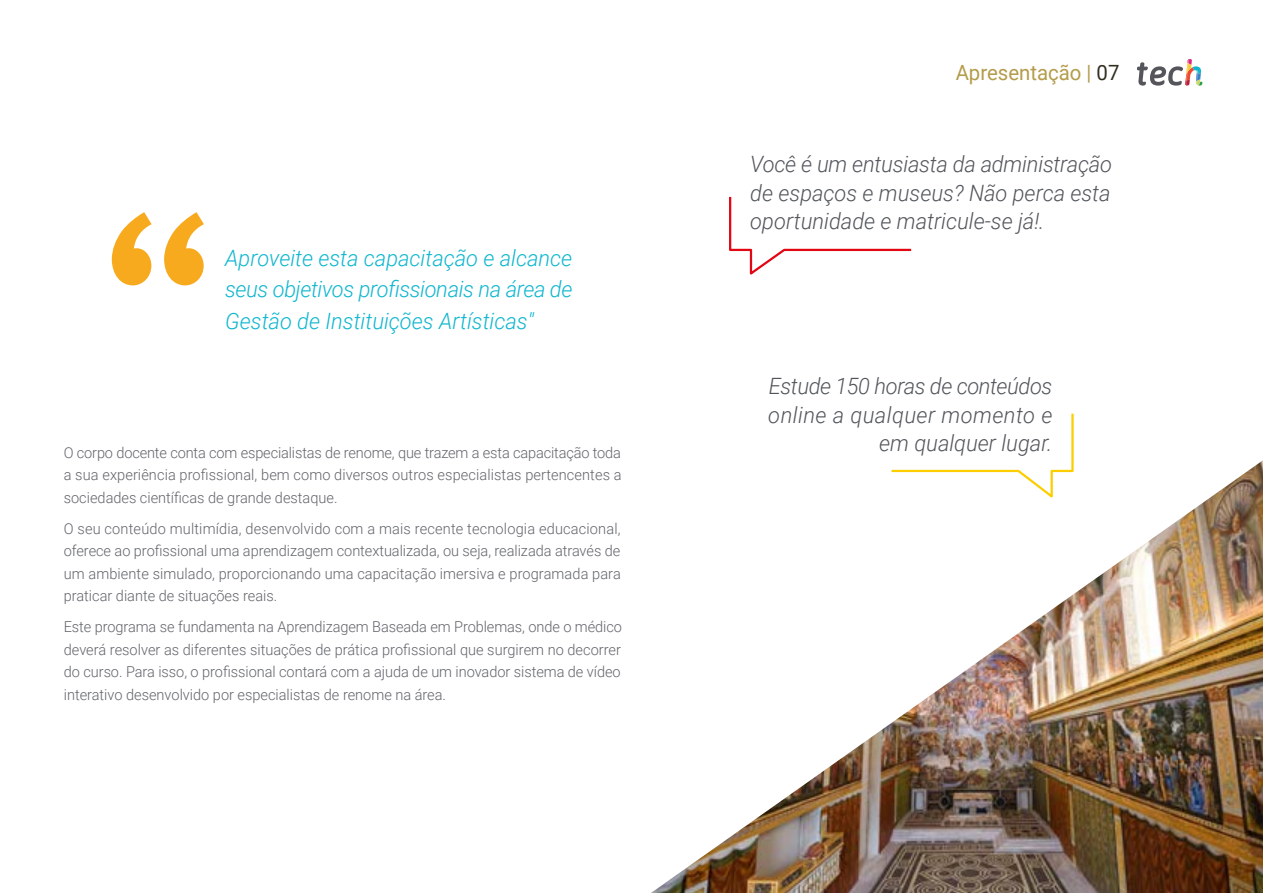
<style>
.page{position:relative;width:1263px;height:893px;background:#fff}
.page>*{position:absolute;margin:0;border:0;box-sizing:border-box;transform-origin:0 0}
.t1{font:italic 300 22.5px/28.5px "Roboto";color:#52555b;text-align:right}
.t2{font:italic 300 22.5px/31.5px "Roboto";color:#0fb6cf;text-align:justify}
.t3{font:21px "Roboto";color:#b49c4b}
.t4{font:300 15px/22.5px "Roboto";color:#61646a;text-align:justify}
.s1{color:#312e20}
</style>
<div class="page">
<svg style="left:112px;top:212px;width:92px;height:73px"></svg>
<img style="left:651px;top:460px;width:612px;height:433px">
<svg style="left:889px;top:413px;width:186px;height:88px"></svg>
<svg style="left:729px;top:196px;width:183px;height:79px"></svg>
<svg style="left:1137px;top:59px;width:65px;height:27px"></svg>
<h1 class="t2" style="left:225px;top:241px;width:349px">Aproveite esta capacitação e alcance seus objetivos profissionais na área de Gestão de Instituições Artísticas"</h1>
<p class="t4" style="left:64px;top:441px;width:559px">O corpo docente conta com especialistas de renome, que trazem a esta capacitação toda a sua experiência profissional, bem como diversos outros especialistas pertencentes a sociedades científicas de grande destaque.</p>
<p class="t4" style="left:64px;top:517px;width:558px">O seu conteúdo multimídia, desenvolvido com a mais recente tecnologia educacional, oferece ao profissional uma aprendizagem contextualizada, ou seja, realizada através de um ambiente simulado, proporcionando uma capacitação imersiva e programada para praticar diante de situações reais.</p>
<p class="t4" style="left:64px;top:615px;width:560px">Este programa se fundamenta na Aprendizagem Baseada em Problemas, onde o médico deverá resolver as diferentes situações de prática profissional que surgirem no decorrer do curso. Para isso, o profissional contará com a ajuda de um inovador sistema de vídeo interativo desenvolvido por especialistas de renome na área.</p>
<h2 class="t3" style="left:956px;top:57px;width:165px">Apresentação | <span class="s1">07</span></h2>
<h1 class="t1" style="left:750px;top:149px;width:363px;text-align:justify">Você é um entusiasta da administração de espaços e museus? Não perca esta oportunidade e matricule-se já!.</h1>
<h1 class="t1" style="left:768px;top:371px;width:286px">Estude 150 horas de conteúdos online a qualquer momento e em qualquer lugar.</h1>
</div>
